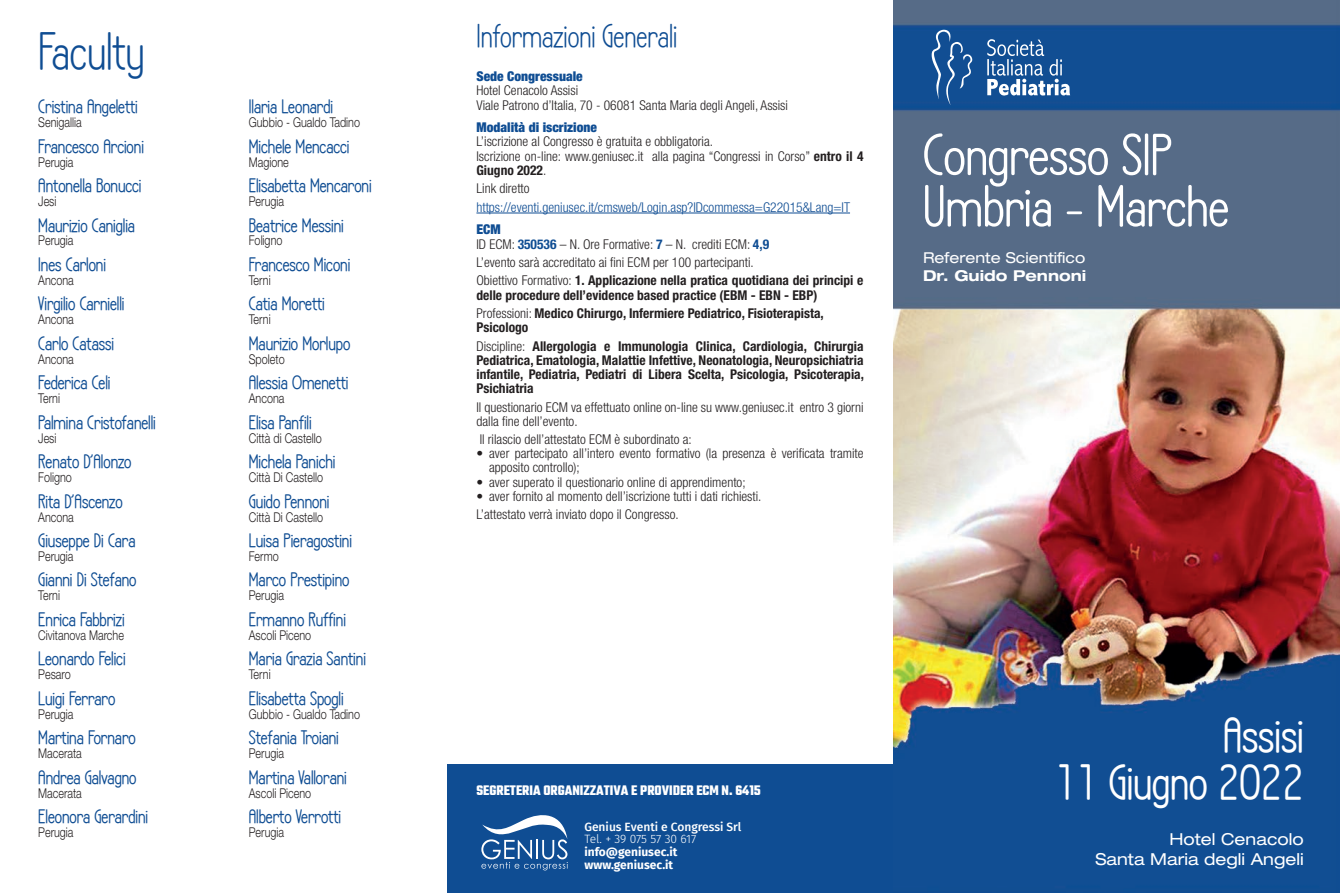
<style>
.page{position:relative;width:1340px;height:893px;background:#fff}
.page>*{position:absolute;margin:0;border:0;box-sizing:border-box;transform-origin:0 0}
.t1{font:58.5px/51.4px "LA Headlights BTN Bold";color:#fff}
.t2{font:52.5px "LA Headlights BTN";color:#0f4d93;scale:.95 1}
.t3{font:49.5px/47.5px "LA Headlights BTN Bold";color:#fff;text-align:right}
.t4{font:33px "LA Headlights BTN";color:#0f4d93;scale:.95 1}
.t5{font:19.5px "LA Headlights BTN Bold";color:#0f4d93}
.t6{font:expanded 16.5px/19.8px "Helvetica Neue LT Std";color:#fff;text-align:right}
.t7{font:700 15px "Teko";color:#fff;scale:.93 1}
.t8{font:expanded 15px "Helvetica Neue LT Std";color:#fff}
.t9{font:700 expanded 15px "Helvetica Neue LT Std";color:#fff}
.t10{font:300 condensed 13.5px/14.2px "Helvetica Neue LT Std";color:#231f20}
.t11{font:700 condensed 13.5px/18.5px "Helvetica Neue LT Std";color:#231f20}
.t12{font:300 13.5px "Helvetica Neue LT Std";color:#231f20;scale:.8 1}
.t13{font:300 condensed 13.5px "Helvetica Neue LT Std";color:#0f4d93}
.t14{font:900 condensed 13.5px "Helvetica Neue LT Std";color:#0f4d93}
.t15{font:700 12px/12.8px "Fira Sans";color:#fff}
.t16{font:500 12px "Fira Sans";color:#fff}
.t17{font:300 12px "Fira Sans";letter-spacing:-.02em;color:#fff}
.s1{font-weight:700}
.s2{font-weight:900;color:#0f4d93}
.s3{font-weight:700;color:#0f4d93}
.s4{font-weight:300}
</style>
<div class="page">
<img style="left:893px;top:0;width:446px;height:893px">
<svg style="left:931px;top:30px;width:41px;height:75px;background:#3064a0"></svg>
<svg style="left:986px;top:39px;width:84px;height:57px;background:#507daf"></svg>
<hr style="left:476px;top:213px;width:374px;height:1px;background:#0f4d93">
<div style="left:446px;top:765px;width:446px;height:128px;background:#0f4d93"></div>
<svg style="left:481px;top:815px;width:86px;height:55px"></svg>
<h2 class="t2" style="left:38px;top:21px;width:113px">Faculty</h2>
<h3 class="t4" style="left:476px;top:17px;width:213px">Informazioni Generali</h3>
<h3 class="t5" style="left:38px;top:96px;width:101px">Cristina Angeletti</h3>
<p class="t12" style="left:38px;top:114px;width:56px">Senigallia</p>
<h3 class="t5" style="left:38px;top:135px;width:107px">Francesco Arcioni</h3>
<p class="t12" style="left:38px;top:154px;width:46px">Perugia</p>
<h3 class="t5" style="left:38px;top:174px;width:105px">Antonella Bonucci</h3>
<p class="t12" style="left:38px;top:193px;width:24px">Jesi</p>
<h3 class="t5" style="left:38px;top:214px;width:98px">Maurizio Caniglia</h3>
<p class="t12" style="left:38px;top:232px;width:46px">Perugia</p>
<h3 class="t5" style="left:38px;top:253px;width:69px">Ines Carloni</h3>
<p class="t12" style="left:38px;top:272px;width:46px">Ancona</p>
<h3 class="t5" style="left:38px;top:293px;width:88px">Virgilio Carnielli</h3>
<p class="t12" style="left:38px;top:311px;width:46px">Ancona</p>
<h3 class="t5" style="left:38px;top:332px;width:77px">Carlo Catassi</h3>
<p class="t12" style="left:38px;top:351px;width:46px">Ancona</p>
<h3 class="t5" style="left:38px;top:372px;width:74px">Federica Celi</h3>
<p class="t12" style="left:38px;top:390px;width:29px">Terni</p>
<h3 class="t5" style="left:38px;top:411px;width:119px">Palmina Cristofanelli</h3>
<p class="t12" style="left:38px;top:430px;width:24px">Jesi</p>
<h3 class="t5" style="left:38px;top:450px;width:95px">Renato D’Alonzo</h3>
<p class="t12" style="left:38px;top:469px;width:44px">Foligno</p>
<h3 class="t5" style="left:38px;top:490px;width:86px">Rita D’Ascenzo</h3>
<p class="t12" style="left:38px;top:508px;width:46px">Ancona</p>
<h3 class="t5" style="left:38px;top:529px;width:99px">Giuseppe Di Cara</h3>
<p class="t12" style="left:38px;top:548px;width:46px">Perugia</p>
<h3 class="t5" style="left:38px;top:569px;width:100px">Gianni Di Stefano</h3>
<p class="t12" style="left:38px;top:587px;width:29px">Terni</p>
<h3 class="t5" style="left:38px;top:608px;width:88px">Enrica Fabbrizi</h3>
<p class="t12" style="left:38px;top:627px;width:109px">Civitanova Marche</p>
<h3 class="t5" style="left:38px;top:648px;width:89px">Leonardo Felici</h3>
<p class="t12" style="left:38px;top:666px;width:42px">Pesaro</p>
<h3 class="t5" style="left:38px;top:687px;width:79px">Luigi Ferraro</h3>
<p class="t12" style="left:38px;top:706px;width:46px">Perugia</p>
<h3 class="t5" style="left:38px;top:726px;width:99px">Martina Fornaro</h3>
<p class="t12" style="left:38px;top:745px;width:56px">Macerata</p>
<h3 class="t5" style="left:38px;top:766px;width:100px">Andrea Galvagno</h3>
<p class="t12" style="left:38px;top:784px;width:56px">Macerata</p>
<h3 class="t5" style="left:38px;top:805px;width:111px">Eleonora Gerardini</h3>
<p class="t12" style="left:38px;top:824px;width:46px">Perugia</p>
<p class="t14" style="left:476px;top:68px;width:108px">Sede Congressuale</p>
<p class="t10" style="left:476px;top:83px;width:313px">Hotel Cenacolo Assisi<br>Viale Patrono d’Italia, 70 - 06081 Santa Maria degli Angeli, Assisi</p>
<p class="t14" style="left:476px;top:119px;width:122px">Modalità di iscrizione</p>
<p class="t10" style="left:476px;top:134px;width:388px">L’iscrizione al Congresso è gratuita e obbligatoria.<br>Iscrizione on-line: www.geniusec.it alla pagina “Congressi in Corso” <span class="s1">entro il 4<br>Giugno 2022</span>.</p>
<p class="t10" style="left:476px;top:181px;width:55px">Link diretto</p>
<p class="t13" style="left:476px;top:199px;width:375px">https://eventi.geniusec.it/cmsweb/Login.asp?IDcommessa=G22015&amp;Lang=IT</p>
<p class="t10" style="left:476px;top:222px;width:294px"><span class="s2">ECM<br></span>ID ECM: <span class="s3">350536</span> – N. Ore Formative: <span class="s3">7</span> – N. crediti ECM: <span class="s3">4,9</span></p>
<p class="t10" style="left:476px;top:253px;width:388px;line-height:18.5px">L’evento sarà accreditato ai fini ECM per 100 partecipanti.<br>Obiettivo Formativo: <span class="s1">1. Applicazione nella pratica quotidiana dei principi e</span></p>
<p class="t11" style="left:476px;top:285px;width:349px">delle procedure dell’evidence based practice (EBM - EBN - EBP)<br><span class="s4">Professioni:</span> Medico Chirurgo, Infermiere Pediatrico, Fisioterapista,</p>
<p class="t11" style="left:476px;top:318px;width:388px">Psicologo<br><span class="s4">Discipline:</span> Allergologia e Immunologia Clinica, Cardiologia, Chirurgia</p>
<p class="t11" style="left:476px;top:353px;width:389px;line-height:14.1px;text-align:justify">Pediatrica, Ematologia, Malattie Infettive, Neonatologia, Neuropsichiatria infantile, Pediatria, Pediatri di Libera Scelta, Psicologia, Psicoterapia, Psichiatria</p>
<p class="t10" style="left:476px;top:400px;width:388px">Il questionario ECM va effettuato online on-line su www.geniusec.it entro 3 giorni dalla fine dell’evento.</p>
<p class="t10" style="left:479px;top:432px;width:214px">Il rilascio dell’attestato ECM è subordinato a:</p>
<p class="t10" style="left:489px;top:446px;width:376px;text-indent:-13px">• aver partecipato all’intero evento formativo (la presenza è verificata tramite apposito controllo);</p>
<p class="t10" style="left:476px;top:475px;width:271px">• aver superato il questionario online di apprendimento;</p>
<p class="t10" style="left:476px;top:487px;width:286px;line-height:18.5px">• aver fornito al momento dell’iscrizione tutti i dati richiesti.<br>L’attestato verrà inviato dopo il Congresso.</p>
<h3 class="t5" style="left:249px;top:96px;width:86px">Ilaria Leonardi</h3>
<p class="t12" style="left:249px;top:114px;width:141px">Gubbio - Gualdo Tadino</p>
<h3 class="t5" style="left:249px;top:135px;width:102px">Michele Mencacci</h3>
<p class="t12" style="left:249px;top:154px;width:52px">Magione</p>
<h3 class="t5" style="left:249px;top:174px;width:124px">Elisabetta Mencaroni</h3>
<p class="t12" style="left:249px;top:193px;width:46px">Perugia</p>
<h3 class="t5" style="left:249px;top:214px;width:96px">Beatrice Messini</h3>
<p class="t12" style="left:249px;top:232px;width:44px">Foligno</p>
<h3 class="t5" style="left:249px;top:253px;width:103px">Francesco Miconi</h3>
<p class="t12" style="left:249px;top:272px;width:29px">Terni</p>
<h3 class="t5" style="left:249px;top:293px;width:77px">Catia Moretti</h3>
<p class="t12" style="left:249px;top:311px;width:29px">Terni</p>
<h3 class="t5" style="left:249px;top:332px;width:103px">Maurizio Morlupo</h3>
<p class="t12" style="left:249px;top:351px;width:46px">Spoleto</p>
<h3 class="t5" style="left:249px;top:372px;width:101px">Alessia Omenetti</h3>
<p class="t12" style="left:249px;top:390px;width:46px">Ancona</p>
<h3 class="t5" style="left:249px;top:411px;width:64px">Elisa Panfili</h3>
<p class="t12" style="left:249px;top:430px;width:93px">Città di Castello</p>
<h3 class="t5" style="left:249px;top:450px;width:88px">Michela Panichi</h3>
<p class="t12" style="left:249px;top:469px;width:94px">Città Di Castello</p>
<h3 class="t5" style="left:249px;top:490px;width:82px">Guido Pennoni</h3>
<p class="t12" style="left:249px;top:508px;width:94px">Città Di Castello</p>
<h3 class="t5" style="left:249px;top:529px;width:105px">Luisa Pieragostini</h3>
<p class="t12" style="left:249px;top:548px;width:39px">Fermo</p>
<h3 class="t5" style="left:249px;top:569px;width:102px">Marco Prestipino</h3>
<p class="t12" style="left:249px;top:587px;width:46px">Perugia</p>
<h3 class="t5" style="left:249px;top:608px;width:99px">Ermanno Ruffini</h3>
<p class="t12" style="left:249px;top:627px;width:80px">Ascoli Piceno</p>
<h3 class="t5" style="left:249px;top:648px;width:119px">Maria Grazia Santini</h3>
<p class="t12" style="left:249px;top:666px;width:29px">Terni</p>
<h3 class="t5" style="left:249px;top:687px;width:96px">Elisabetta Spogli</h3>
<p class="t12" style="left:249px;top:706px;width:141px">Gubbio - Gualdo Tadino</p>
<h3 class="t5" style="left:249px;top:726px;width:91px">Stefania Troiani</h3>
<p class="t12" style="left:249px;top:745px;width:46px">Perugia</p>
<h3 class="t5" style="left:249px;top:766px;width:99px">Martina Vallorani</h3>
<p class="t12" style="left:249px;top:784px;width:80px">Ascoli Piceno</p>
<h3 class="t5" style="left:249px;top:805px;width:94px">Alberto Verrotti</h3>
<p class="t12" style="left:249px;top:824px;width:46px">Perugia</p>
<p class="t7" style="left:476px;top:781px;width:307px">SEGRETERIA ORGANIZZATIVA E PROVIDER ECM N. 6415</p>
<p class="t16" style="left:584px;top:817px;width:159px">Genius Eventi e Congressi Srl</p>
<p class="t17" style="left:584px;top:831px;width:113px">Tel. + 39 075 57 30 617</p>
<p class="t15" style="left:584px;top:845px;width:95px">info@geniusec.it www.geniusec.it</p>
<h1 class="t1" style="left:923px;top:129px;width:307px">Congresso SIP<br>Umbria - Marche</h1>
<p class="t8" style="left:923px;top:249px;width:164px">Referente Scientifico</p>
<p class="t9" style="left:923px;top:267px;width:165px">Dr. Guido Pennoni</p>
<h3 class="t3" style="left:1055px;top:711px;width:250px">Assisi<br>11 Giugno 2022</h3>
<p class="t6" style="left:1095px;top:829px;width:210px">Hotel Cenacolo<br>Santa Maria degli Angeli</p>
</div>
